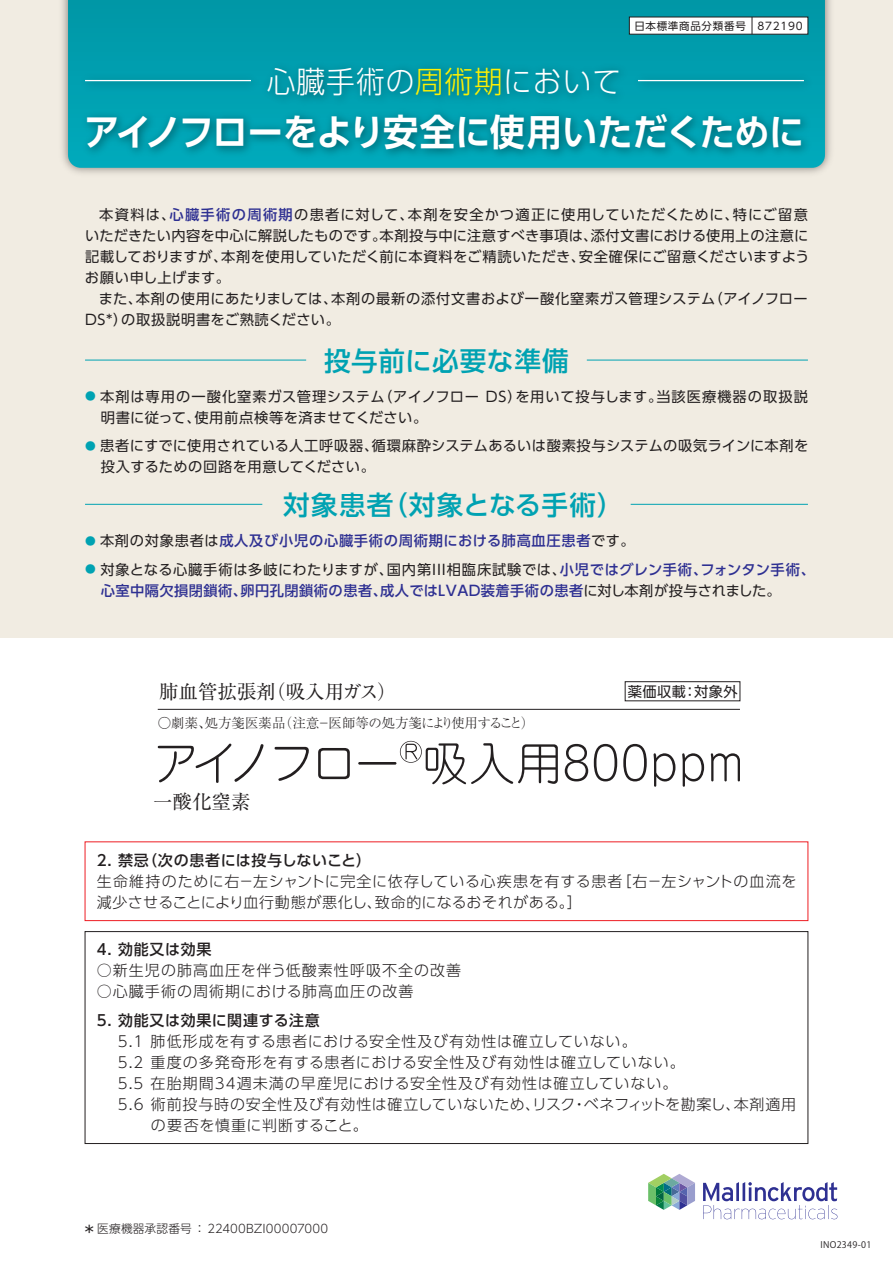
<style>
.page{position:relative;width:893px;height:1263px;background:#fff}
.page>*{position:absolute;margin:0;border:0;box-sizing:border-box;transform-origin:0 0}
.t1{font:700 36.9px "UD Shin Go Pro De";letter-spacing:-.015em;color:#fff;scale:.95 1}
.t2{font:300 30.15px "UD Shin Go Pro";letter-spacing:.04em;color:#fff;scale:.95 1}
.t3{font:500 26.55px "UD Shin Go Pro";letter-spacing:.02em;color:#00a2b2}
.t4{font:19.5px "Ryumin Pro";color:#231f20}
.t5{font:300 15px/21px "UD Shin Go Pro";letter-spacing:.05em;color:#231f20}
.t6{font:300 15px "UD Shin Go Pro";letter-spacing:.07em;color:#231f20}
.t7{font:500 15px "UD Shin Go Pro";letter-spacing:.04em;color:#231f20}
.t8{font:14.25px/21px "UD Shin Go Pro";letter-spacing:.03em;color:#231f20}
.t9{font:500 14.25px/21px "UD Shin Go Pro";letter-spacing:.03em;color:#2e3092}
.t10{font:14.25px/21px "UD Shin Go Pro";letter-spacing:.05em;color:#231f20}
.t11{font:500 14.25px "UD Shin Go Pro";letter-spacing:.05em;color:#2e3092}
.t12{font:300 13.5px "Ryumin Pro";color:#231f20}
.t13{font:300 11.7px "UD Shin Go Pro";letter-spacing:.015em;color:#231f20}
.t14{font:10.5px "UD Shin Go Pro";letter-spacing:.07em;color:#231f20}
.t15{font:9px "Koz Go Pro";letter-spacing:.035em;color:#231f20}
.s1{color:#fff101}
.s2{font-weight:500;color:#2e3092}
.s3{font-size:10.65px;color:#00a2b2}
.s4{font-weight:400;font-size:10.65px;color:#00a2b2}
.s5{font-weight:400;color:#231f20}
.s6{font-size:23.4px}
</style>
<div class="page">
<div style="left:0;top:0;width:893px;height:638px;background:#f1ece2"></div>
<div style="left:68px;top:0;width:757px;height:168px;background:#009aaa"></div>
<img style="left:74px;top:56px;width:745px;height:118px">
<hr style="left:85px;top:80px;width:166px;height:1px;background:#fff">
<hr style="left:638px;top:80px;width:166px;height:1px;background:#fff">
<hr style="left:85px;top:360px;width:221px;height:1px;background:#00a2b2">
<hr style="left:587px;top:360px;width:221px;height:1px;background:#00a2b2">
<hr style="left:85px;top:504px;width:177px;height:1px;background:#00a2b2">
<hr style="left:631px;top:504px;width:177px;height:1px;background:#00a2b2">
<div style="left:85px;top:841px;width:723px;height:80px;border:1px solid #ee1d23"></div>
<div style="left:85px;top:931px;width:723px;height:213px;border:1px solid #231f20"></div>
<div style="left:629px;top:17px;width:179px;height:18px;background:#fff;border:1px solid #231f20"></div>
<svg style="left:752px;top:17px;width:1px;height:17px"></svg>
<svg style="left:158px;top:744px;width:105px;height:39px"></svg>
<svg style="left:275px;top:747px;width:34px;height:34px"></svg>
<svg style="left:318px;top:748px;width:32px;height:31px"></svg>
<hr style="left:358px;top:762px;width:38px;height:3px;background:#231f20">
<svg style="left:400px;top:741px;width:158px;height:43px"></svg>
<svg style="left:565px;top:744px;width:23px;height:37px"></svg>
<svg style="left:594px;top:744px;width:23px;height:37px"></svg>
<svg style="left:623px;top:744px;width:24px;height:37px"></svg>
<svg style="left:654px;top:753px;width:21px;height:34px"></svg>
<svg style="left:682px;top:753px;width:22px;height:34px"></svg>
<svg style="left:711px;top:753px;width:29px;height:28px"></svg>
<hr style="left:158px;top:709px;width:582px;height:1px;background:#231f20">
<div style="left:625px;top:681px;width:115px;height:20px;border:1px solid #231f20"></div>
<svg style="left:648px;top:1174px;width:47px;height:36px"></svg>
<svg style="left:703px;top:1182px;width:134px;height:37px"></svg>
<h2 class="t2" style="left:267px;top:57px;width:375px">心臓手術の<span class="s1">周術期</span>において</h2>
<p class="t14" style="left:634px;top:17px;width:170px">日本標準商品分類番号 872190</p>
<h1 class="t1" style="left:85px;top:102px;width:759px">アイノフローをより安全に使用いただくために</h1>
<p class="t8" style="left:85px;top:204px;width:726px;text-align:justify;text-indent:14px">本資料は、<span class="s2">心臓手術の周術期</span>の患者に対して、本剤を安全かつ適正に使用していただくために、特にご留意いただきたい内容を中心に解説したものです。本剤投与中に注意すべき事項は、添付文書における使用上の注意に記載しておりますが、本剤を使用していただく前に本資料をご精読いただき、安全確保にご留意くださいますようお願い申し上げます。</p>
<p class="t8" style="left:85px;top:288px;width:724px;text-indent:14px">また、本剤の使用にあたりましては、本剤の最新の添付文書および一酸化窒素ガス管理システム（アイノフロー<br>DS*）の取扱説明書をご熟読ください。</p>
<h3 class="t3" style="left:324px;top:339px;width:246px">投与前に必要な準備</h3>
<p class="t10" style="left:101px;top:385px;width:709px;text-indent:-16px"><span class="s3">●</span> 本剤は専用の一酸化窒素ガス管理システム（アイノフロー DS）を用いて投与します。当該医療機器の取扱説明書に従って、使用前点検等を済ませてください。</p>
<p class="t8" style="left:101px;top:435px;width:709px;text-indent:-16px"><span class="s3">●</span> 患者にすでに使用されている人工呼吸器、循環麻酔システムあるいは酸素投与システムの吸気ラインに本剤を投入するための回路を用意してください。</p>
<h3 class="t3" style="left:283px;top:483px;width:342px">対象患者（対象となる手術）</h3>
<p class="t11" style="left:85px;top:529px;width:551px"><span class="s4">●</span> <span class="s5">本剤の対象患者は</span>成人及び小児の心臓手術の周術期における肺高血圧患者<span class="s5">です。</span></p>
<p class="t9" style="left:101px;top:558px;width:716px;text-indent:-16px"><span class="s4">●</span> <span class="s5">対象となる心臓手術は多岐にわたりますが、国内第III相臨床試験では、</span>小児ではグレン手術、フォンタン手術、心室中隔欠損閉鎖術、卵円孔閉鎖術の患者、成人ではLVAD装着手術の患者<span class="s5">に対し本剤が投与されました。</span></p>
<h3 class="t4" style="left:159px;top:676px;width:239px">肺血管拡張剤（吸入用ガス）</h3>
<p class="t12" style="left:158px;top:712px;width:378px">○劇薬、処方箋医薬品（注意－医師等の処方箋により使用すること）</p>
<h3 class="t4" style="left:153px;top:786px;width:99px">一酸化窒素</h3>
<p class="t8" style="left:628px;top:680px;width:111px">薬価収載：対象外</p>
<p class="t7" style="left:97px;top:848px;width:276px">2. 禁忌（次の患者には投与しないこと）</p>
<p class="t5" style="left:97px;top:870px;width:701px">生命維持のために右－左シャントに完全に依存している心疾患を有する患者［右－左シャントの血流を減少させることにより血行動態が悪化し、致命的になるおそれがある。］</p>
<p class="t7" style="left:97px;top:937px;width:116px">4. 効能又は効果</p>
<p class="t6" style="left:97px;top:958px;width:366px">○新生児の肺高血圧を伴う低酸素性呼吸不全の改善</p>
<p class="t6" style="left:97px;top:979px;width:318px">○心臓手術の周術期における肺高血圧の改善</p>
<p class="t7" style="left:97px;top:1008px;width:225px">5. 効能又は効果に関連する注意</p>
<p class="t5" style="left:118px;top:1030px;width:520px">5.1 肺低形成を有する患者における安全性及び有効性は確立していない。</p>
<p class="t5" style="left:118px;top:1051px;width:568px">5.2 重度の多発奇形を有する患者における安全性及び有効性は確立していない。</p>
<p class="t6" style="left:118px;top:1071px;width:561px">5.5 在胎期間34週未満の早産児における安全性及び有効性は確立していない。</p>
<p class="t5" style="left:118px;top:1093px;width:680px">5.6 術前投与時の安全性及び有効性は確立していないため、リスク・ベネフィットを勘案し、本剤適用</p>
<p class="t5" style="left:151px;top:1114px;width:219px">の要否を慎重に判断すること。</p>
<p class="t13" style="left:84px;top:1219px;width:246px"><span class="s6">*</span> 医療機器承認番号 ： 22400BZI00007000</p>
<p class="t15" style="left:820px;top:1239px;width:52px">INO2349-01</p>
</div>
